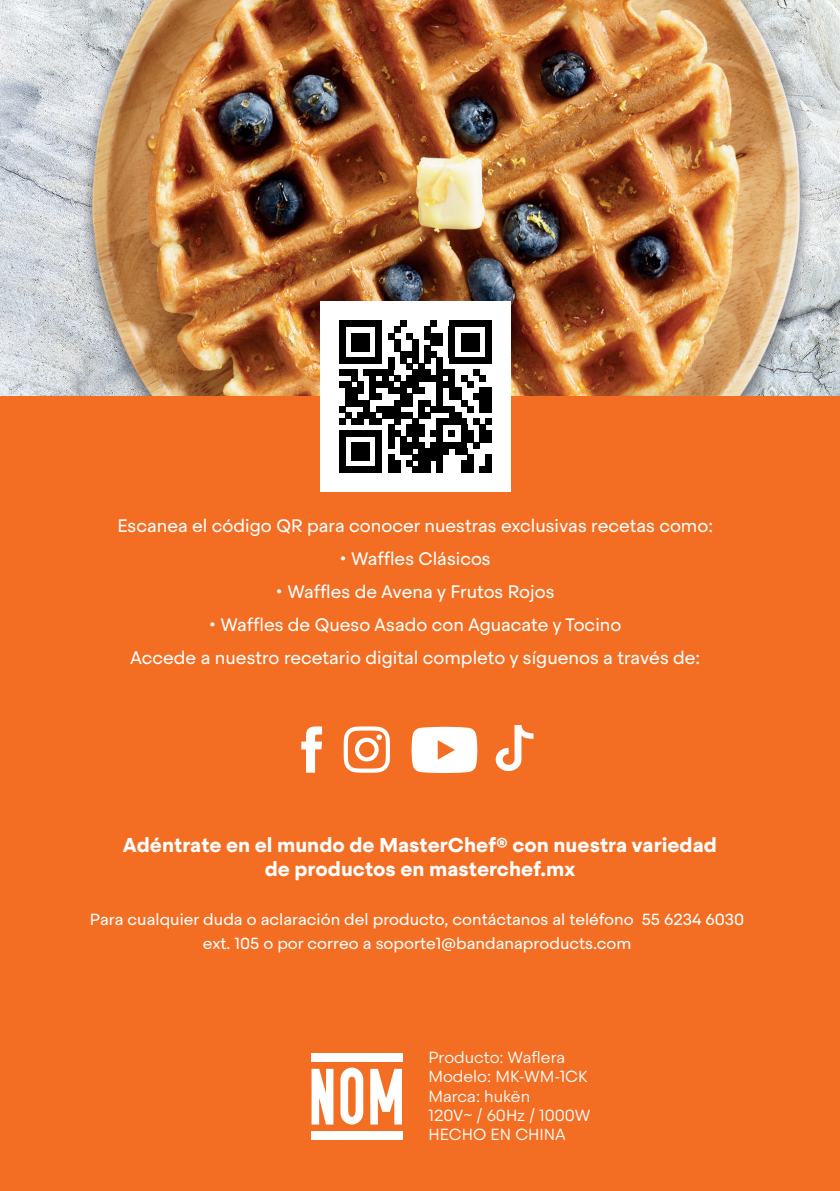
<style>
.page{position:relative;width:840px;height:1191px;background:#fff}
.page>*{position:absolute;margin:0;border:0;box-sizing:border-box;transform-origin:0 0}
.t1{font:700 20px/24px "Steradian";color:#fff;text-align:center}
.t2{font:18px/33px "Steradian";color:#fff;text-align:center}
.t3{font:16px/24px "Steradian";color:#fff;text-align:center}
.t4{font:300 16px/19.2px "Steradian";color:#fff}
</style>
<div class="page">
<div style="left:0;top:0;width:839px;height:1191px;background:#f36e23"></div>
<svg style="left:301px;top:726px;width:21px;height:46px"></svg>
<svg style="left:343px;top:726px;width:47px;height:46px"></svg>
<svg style="left:411px;top:727px;width:66px;height:46px;background:#fdeee5"></svg>
<svg style="left:495px;top:725px;width:38px;height:46px"></svg>
<div style="left:311px;top:1053px;width:92px;height:8px;background:#fff"></div>
<div style="left:311px;top:1131px;width:92px;height:9px;background:#fff"></div>
<svg style="left:311px;top:1068px;width:22px;height:56px"></svg>
<svg style="left:370px;top:1068px;width:32px;height:56px"></svg>
<svg style="left:340px;top:1067px;width:23px;height:57px"></svg>
<img style="left:0;top:0;width:839px;height:395px">
<div style="left:320px;top:302px;width:190px;height:190px;background:#fff"></div>
<svg style="left:424px;top:321px;width:12px;height:12px"></svg>
<div style="left:424px;top:333px;width:18px;height:6px;background:#000001"></div>
<div style="left:430px;top:339px;width:12px;height:6px;background:#000001"></div>
<svg style="left:388px;top:321px;width:30px;height:30px"></svg>
<svg style="left:424px;top:345px;width:6px;height:6px"></svg>
<div style="left:400px;top:351px;width:18px;height:6px;background:#000001"></div>
<div style="left:424px;top:351px;width:12px;height:6px;background:#000001"></div>
<svg style="left:388px;top:357px;width:6px;height:12px"></svg>
<svg style="left:400px;top:357px;width:30px;height:12px"></svg>
<svg style="left:436px;top:357px;width:6px;height:12px"></svg>
<div style="left:339px;top:369px;width:18px;height:6px;background:#000001"></div>
<div style="left:363px;top:369px;width:31px;height:6px;background:#000001"></div>
<div style="left:412px;top:369px;width:18px;height:6px;background:#000001"></div>
<div style="left:436px;top:369px;width:19px;height:6px;background:#000001"></div>
<svg style="left:473px;top:369px;width:6px;height:6px"></svg>
<div style="left:351px;top:375px;width:6px;height:7px;background:#000001"></div>
<div style="left:369px;top:375px;width:6px;height:7px;background:#000001"></div>
<div style="left:382px;top:375px;width:6px;height:7px;background:#000001"></div>
<div style="left:394px;top:375px;width:6px;height:7px;background:#000001"></div>
<div style="left:406px;top:375px;width:36px;height:7px;background:#000001"></div>
<div style="left:448px;top:375px;width:7px;height:7px;background:#000001"></div>
<div style="left:461px;top:375px;width:6px;height:7px;background:#000001"></div>
<div style="left:479px;top:375px;width:6px;height:7px;background:#000001"></div>
<div style="left:339px;top:382px;width:12px;height:6px;background:#000001"></div>
<svg style="left:357px;top:382px;width:6px;height:6px"></svg>
<div style="left:369px;top:382px;width:25px;height:6px;background:#000001"></div>
<div style="left:400px;top:382px;width:18px;height:6px;background:#000001"></div>
<div style="left:436px;top:382px;width:19px;height:6px;background:#000001"></div>
<svg style="left:467px;top:382px;width:6px;height:6px"></svg>
<div style="left:345px;top:388px;width:18px;height:6px;background:#000001"></div>
<svg style="left:369px;top:388px;width:6px;height:6px"></svg>
<div style="left:388px;top:388px;width:18px;height:6px;background:#000001"></div>
<div style="left:412px;top:388px;width:12px;height:6px;background:#000001"></div>
<div style="left:448px;top:388px;width:13px;height:6px;background:#000001"></div>
<div style="left:479px;top:388px;width:12px;height:6px;background:#000001"></div>
<div style="left:345px;top:394px;width:12px;height:6px;background:#000001"></div>
<div style="left:369px;top:394px;width:13px;height:6px;background:#000001"></div>
<div style="left:400px;top:394px;width:12px;height:6px;background:#000001"></div>
<div style="left:448px;top:394px;width:13px;height:6px;background:#000001"></div>
<div style="left:473px;top:394px;width:18px;height:6px;background:#000001"></div>
<div style="left:345px;top:400px;width:24px;height:6px;background:#000001"></div>
<div style="left:394px;top:400px;width:18px;height:6px;background:#000001"></div>
<div style="left:418px;top:400px;width:12px;height:6px;background:#000001"></div>
<svg style="left:436px;top:388px;width:6px;height:18px"></svg>
<div style="left:479px;top:400px;width:12px;height:6px;background:#000001"></div>
<svg style="left:363px;top:406px;width:6px;height:6px"></svg>
<div style="left:375px;top:406px;width:25px;height:6px;background:#000001"></div>
<svg style="left:418px;top:406px;width:6px;height:6px"></svg>
<div style="left:430px;top:406px;width:25px;height:6px;background:#000001"></div>
<svg style="left:461px;top:400px;width:12px;height:12px"></svg>
<div style="left:479px;top:406px;width:12px;height:6px;background:#000001"></div>
<div style="left:357px;top:412px;width:18px;height:6px;background:#000001"></div>
<div style="left:382px;top:412px;width:30px;height:6px;background:#000001"></div>
<div style="left:418px;top:412px;width:12px;height:6px;background:#000001"></div>
<div style="left:448px;top:412px;width:13px;height:6px;background:#000001"></div>
<svg style="left:339px;top:406px;width:12px;height:18px"></svg>
<div style="left:351px;top:418px;width:12px;height:6px;background:#000001"></div>
<div style="left:369px;top:418px;width:13px;height:6px;background:#000001"></div>
<svg style="left:412px;top:418px;width:6px;height:6px"></svg>
<div style="left:436px;top:418px;width:31px;height:6px;background:#000001"></div>
<svg style="left:388px;top:418px;width:12px;height:12px"></svg>
<div style="left:406px;top:424px;width:18px;height:6px;background:#000001"></div>
<svg style="left:436px;top:424px;width:6px;height:6px"></svg>
<svg style="left:461px;top:424px;width:6px;height:6px"></svg>
<svg style="left:473px;top:418px;width:18px;height:12px"></svg>
<div style="left:388px;top:430px;width:12px;height:6px;background:#000001"></div>
<div style="left:406px;top:430px;width:18px;height:6px;background:#000001"></div>
<div style="left:430px;top:430px;width:12px;height:6px;background:#000001"></div>
<div style="left:448px;top:430px;width:7px;height:6px;background:#000001"></div>
<div style="left:461px;top:430px;width:12px;height:6px;background:#000001"></div>
<div style="left:479px;top:430px;width:12px;height:6px;background:#000001"></div>
<svg style="left:400px;top:436px;width:6px;height:6px"></svg>
<svg style="left:412px;top:436px;width:6px;height:6px"></svg>
<svg style="left:436px;top:436px;width:6px;height:6px"></svg>
<div style="left:461px;top:436px;width:12px;height:6px;background:#000001"></div>
<div style="left:479px;top:436px;width:12px;height:6px;background:#000001"></div>
<svg style="left:388px;top:436px;width:6px;height:12px"></svg>
<div style="left:400px;top:442px;width:24px;height:6px;background:#000001"></div>
<div style="left:430px;top:442px;width:37px;height:6px;background:#000001"></div>
<svg style="left:473px;top:442px;width:6px;height:6px"></svg>
<div style="left:400px;top:448px;width:12px;height:7px;background:#000001"></div>
<div style="left:418px;top:448px;width:30px;height:7px;background:#000001"></div>
<div style="left:455px;top:448px;width:12px;height:7px;background:#000001"></div>
<svg style="left:388px;top:455px;width:6px;height:6px"></svg>
<div style="left:412px;top:455px;width:30px;height:6px;background:#000001"></div>
<svg style="left:467px;top:455px;width:6px;height:6px"></svg>
<div style="left:388px;top:461px;width:12px;height:6px;background:#000001"></div>
<svg style="left:406px;top:461px;width:6px;height:6px"></svg>
<div style="left:418px;top:461px;width:12px;height:6px;background:#000001"></div>
<div style="left:461px;top:461px;width:12px;height:6px;background:#000001"></div>
<svg style="left:485px;top:455px;width:6px;height:12px"></svg>
<div style="left:388px;top:467px;width:12px;height:6px;background:#000001"></div>
<div style="left:412px;top:467px;width:18px;height:6px;background:#000001"></div>
<svg style="left:436px;top:461px;width:6px;height:12px"></svg>
<div style="left:461px;top:467px;width:12px;height:6px;background:#000001"></div>
<div style="left:479px;top:467px;width:12px;height:6px;background:#000001"></div>
<div style="left:339px;top:321px;width:43px;height:6px;background:#000001"></div>
<div style="left:375px;top:327px;width:7px;height:6px;background:#000001"></div>
<div style="left:375px;top:333px;width:7px;height:6px;background:#000001"></div>
<div style="left:375px;top:339px;width:7px;height:6px;background:#000001"></div>
<div style="left:375px;top:345px;width:7px;height:6px;background:#000001"></div>
<svg style="left:339px;top:327px;width:6px;height:30px"></svg>
<div style="left:375px;top:351px;width:7px;height:6px;background:#000001"></div>
<div style="left:339px;top:357px;width:43px;height:6px;background:#000001"></div>
<div style="left:351px;top:333px;width:18px;height:18px;background:#000001"></div>
<div style="left:448px;top:321px;width:43px;height:6px;background:#000001"></div>
<div style="left:448px;top:327px;width:7px;height:6px;background:#000001"></div>
<div style="left:448px;top:333px;width:7px;height:6px;background:#000001"></div>
<div style="left:448px;top:339px;width:7px;height:6px;background:#000001"></div>
<div style="left:448px;top:345px;width:7px;height:6px;background:#000001"></div>
<div style="left:448px;top:351px;width:7px;height:6px;background:#000001"></div>
<svg style="left:485px;top:327px;width:6px;height:30px"></svg>
<div style="left:448px;top:357px;width:43px;height:6px;background:#000001"></div>
<div style="left:461px;top:333px;width:18px;height:18px;background:#000001"></div>
<div style="left:339px;top:430px;width:43px;height:6px;background:#000001"></div>
<div style="left:375px;top:436px;width:7px;height:6px;background:#000001"></div>
<svg style="left:339px;top:436px;width:6px;height:12px"></svg>
<div style="left:375px;top:442px;width:7px;height:6px;background:#000001"></div>
<div style="left:339px;top:448px;width:6px;height:7px;background:#000001"></div>
<div style="left:375px;top:448px;width:7px;height:7px;background:#000001"></div>
<div style="left:375px;top:455px;width:7px;height:6px;background:#000001"></div>
<svg style="left:339px;top:455px;width:6px;height:12px"></svg>
<div style="left:375px;top:461px;width:7px;height:6px;background:#000001"></div>
<div style="left:339px;top:467px;width:43px;height:6px;background:#000001"></div>
<div style="left:351px;top:442px;width:18px;height:19px;background:#000001"></div>
<p class="t2" style="left:117px;top:509px;width:597px">Escanea el código QR para conocer nuestras exclusivas recetas como:</p>
<p class="t2" style="left:339px;top:542px;width:152px">• Waffles Clásicos</p>
<p class="t2" style="left:276px;top:575px;width:280px">• Waffles de Avena y Frutos Rojos</p>
<p class="t2" style="left:130px;top:608px;width:571px">• Waffles de Queso Asado con Aguacate y Tocino<br>Accede a nuestro recetario digital completo y síguenos a través de:</p>
<p class="t1" style="left:123px;top:833px;width:595px">Adéntrate en el mundo de MasterChef® con nuestra variedad de productos en masterchef.mx</p>
<p class="t3" style="left:90px;top:907px;width:655px">Para cualquier duda o aclaración del producto, contáctanos al teléfono 55 6234 6030 ext. 105 o por correo a soporte1@bandanaproducts.com</p>
<p class="t4" style="left:428px;top:1048px;width:163px">Producto: Waflera<br>Modelo: MK-WM-1CK<br>Marca: hukën<br>120V~ / 60Hz / 1000W<br>HECHO EN CHINA</p>
</div>
